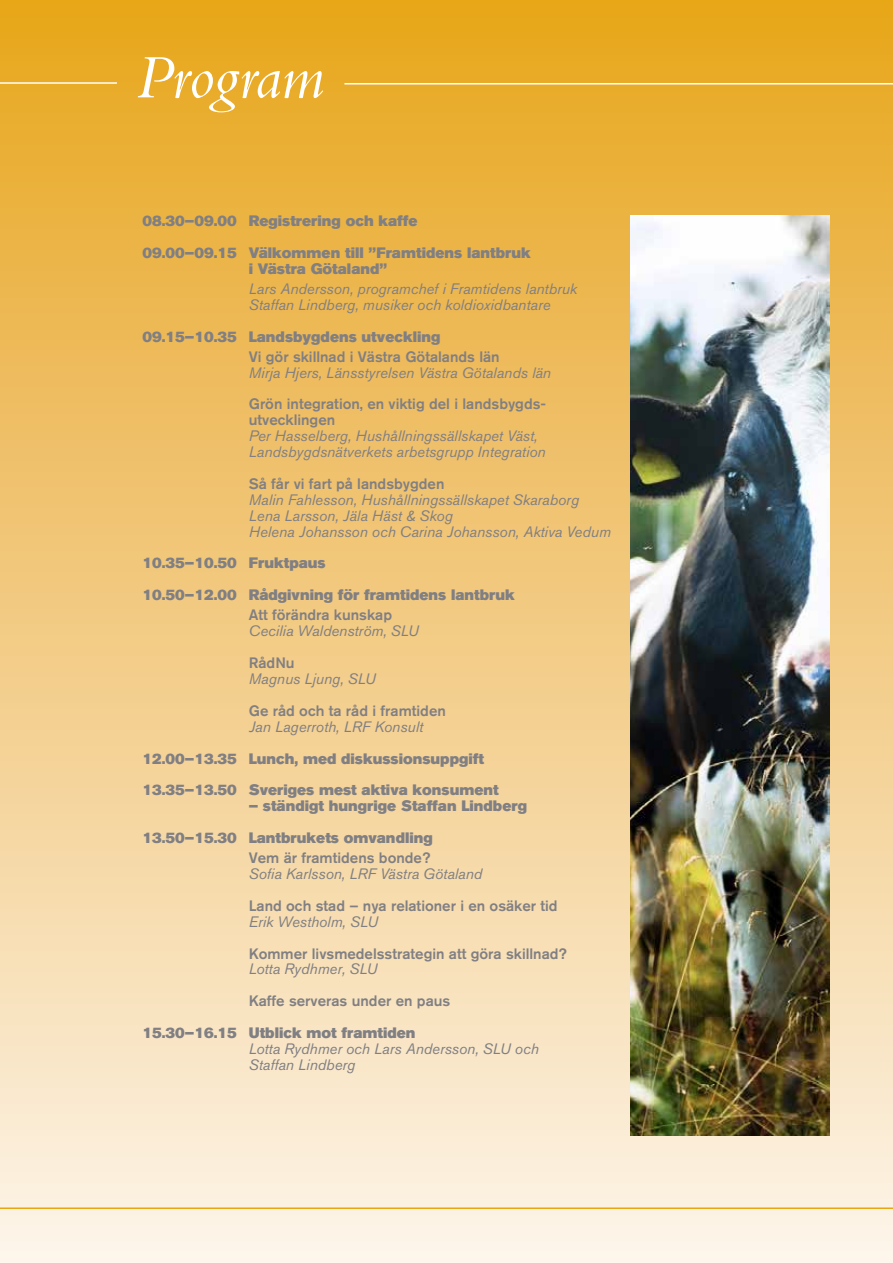
<style>
.page{position:relative;width:893px;height:1263px;background:#fff}
.page>*{position:absolute;margin:0;border:0;box-sizing:border-box;transform-origin:0 0}
.t1{font:italic 64.5px "Bembo Std";color:#fff}
.t2{font:italic 15px/15.9px "Akzidenz Grotesk BQ";color:#807f83}
.t3{font:15px/31.8px "Akzidenz Grotesk BQ Super";color:#807f83}
.t4{font:500 15px/15.9px "Akzidenz Grotesk BQ";color:#807f83}
</style>
<div class="page">
<div style="left:0;top:0;width:893px;height:1263px;background:linear-gradient(to bottom,#e7a51e,#fdf3ea)"></div>
<hr style="left:344px;top:83px;width:549px;height:2px;background:#fff">
<hr style="left:0;top:82px;width:117px;height:2px;background:#fff">
<hr style="left:0;top:1207px;width:893px;height:2px;background:#e7a614">
<img style="left:631px;top:215px;width:198px;height:920px">
<h1 class="t1" style="left:135px;top:39px;width:191px">Program</h1>
<p class="t3" style="left:142px;top:205px;width:390px">08.30–09.00 Registrering och kaffe<br>09.00–09.15 Välkommen till ”Framtidens lantbruk</p>
<p class="t3" style="left:249px;top:253px;width:140px">i Västra Götaland”</p>
<p class="t2" style="left:249px;top:281px;width:330px">Lars Andersson, programchef i Framtidens lantbruk<br>Staffan Lindberg, musiker och koldioxidbantare</p>
<p class="t3" style="left:142px;top:320px;width:300px">09.15–10.35 Landsbygdens utveckling</p>
<p class="t4" style="left:249px;top:348px;width:252px">Vi gör skillnad i Västra Götalands län</p>
<p class="t2" style="left:249px;top:364px;width:304px">Mirja Hjers, Länsstyrelsen Västra Götalands län</p>
<p class="t4" style="left:249px;top:396px;width:299px">Grön integration, en viktig del i landsbygds&shy;utvecklingen</p>
<p class="t2" style="left:249px;top:428px;width:298px">Per Hasselberg, Hushållningssällskapet Väst,<br>Landsbygdsnätverkets arbetsgrupp Integration</p>
<p class="t4" style="left:249px;top:475px;width:197px">Så får vi fart på landsbygden</p>
<p class="t2" style="left:249px;top:491px;width:364px">Malin Fahlesson, Hushållningssällskapet Skaraborg<br>Lena Larsson, Jäla Häst &amp; Skog<br>Helena Johansson och Carina Johansson, Aktiva Vedum</p>
<p class="t3" style="left:142px;top:547px;width:374px">10.35–10.50 Fruktpaus<br>10.50–12.00 Rådgivning för framtidens lantbruk</p>
<p class="t4" style="left:249px;top:607px;width:145px">Att förändra kunskap</p>
<p class="t2" style="left:249px;top:623px;width:172px">Cecilia Waldenström, SLU</p>
<p class="t4" style="left:249px;top:655px;width:47px">RådNu</p>
<p class="t2" style="left:249px;top:671px;width:129px">Magnus Ljung, SLU</p>
<p class="t4" style="left:249px;top:702px;width:199px">Ge råd och ta råd i framtiden</p>
<p class="t2" style="left:249px;top:718px;width:176px">Jan Lagerroth, LRF Konsult</p>
<p class="t3" style="left:142px;top:742px;width:358px">12.00–13.35 Lunch, med diskussionsuppgift<br>13.35–13.50 Sveriges mest aktiva konsument</p>
<p class="t3" style="left:142px;top:790px;width:386px;text-indent:106px">– ständigt hungrige Staffan Lindberg<br>13.50–15.30 Lantbrukets omvandling</p>
<p class="t4" style="left:249px;top:850px;width:183px">Vem är framtidens bonde?</p>
<p class="t2" style="left:249px;top:866px;width:235px">Sofia Karlsson, LRF Västra Götaland</p>
<p class="t4" style="left:249px;top:897px;width:310px">Land och stad – nya relationer i en osäker tid</p>
<p class="t2" style="left:249px;top:913px;width:131px">Erik Westholm, SLU</p>
<p class="t4" style="left:249px;top:945px;width:320px">Kommer livsmedelsstrategin att göra skillnad?</p>
<p class="t2" style="left:249px;top:961px;width:130px">Lotta Rydhmer, SLU</p>
<p class="t4" style="left:249px;top:993px;width:203px">Kaffe serveras under en paus</p>
<p class="t3" style="left:142px;top:1017px;width:275px">15.30–16.15 Utblick mot framtiden</p>
<p class="t2" style="left:249px;top:1041px;width:292px">Lotta Rydhmer och Lars Andersson, SLU och<br>Staffan Lindberg</p>
</div>
